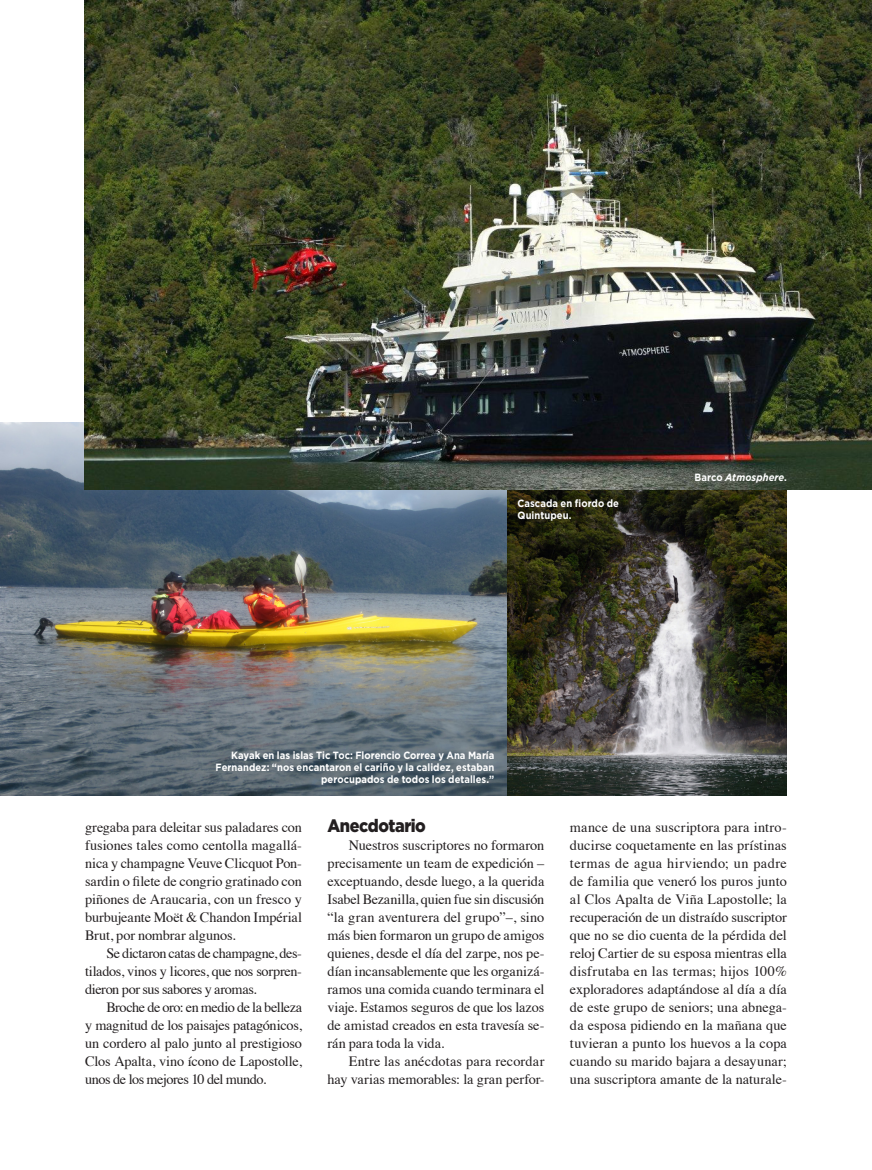
<style>
.page{position:relative;width:872px;height:1170px;background:#fff}
.page>*{position:absolute;margin:0;border:0;box-sizing:border-box;transform-origin:0 0}
.TEXTO{font:900 18px "Gotham";letter-spacing:-.025em;color:#231f20;scale:.9 1}
.TEXTO-2{font:14.25px/18px "Times";letter-spacing:-.005em;color:#231f20;text-align:justify}
.TEXTO-3{font:700 10.5px/12px "Gotham";letter-spacing:.005em;color:#fff;text-align:right;scale:.9 1}
.TEXTO-4{font:italic 700 10.5px "Gotham";letter-spacing:.005em;color:#fff;scale:.9 1}
.s1{font-style:normal}
</style>
<div class="page">
<img style="left:506px;top:490px;width:281px;height:305px">
<img style="left:0;top:422px;width:506px;height:373px">
<img style="left:84px;top:0;width:788px;height:490px">
<p class="TEXTO-3" style="left:517px;top:497px;width:114px;text-align:left">Cascada en fiordo de<br>Quintupeu.</p>
<p class="TEXTO-4" style="left:694px;top:471px;width:104px"><span class="s1">Barco</span> Atmosphere<span class="s1">.</span></p>
<p class="TEXTO-3" style="left:215px;top:749px;width:311px">Kayak en las islas Tic Toc: Florencio Correa y Ana María<br>Fernandez: “nos encantaron el cariño y la calidez, estaban perocupados de todos los detalles.”</p>
<p class="TEXTO-2" style="left:85px;top:817px;width:218px">gregaba para deleitar sus paladares con fusiones tales como centolla magallá&shy;nica y champagne Veuve Clicquot Pon&shy;sardin o filete de congrio gratinado con piñones de Araucaria, con un fresco y burbujeante Moët &amp; Chandon Impérial Brut, por nombrar algunos.</p>
<p class="TEXTO-2" style="left:85px;top:943px;width:218px;text-indent:21px">Se dictaron catas de champagne, des&shy;tilados, vinos y licores, que nos sorpren&shy;dieron por sus sabores y aromas.</p>
<p class="TEXTO-2" style="left:85px;top:997px;width:218px;text-indent:21px">Broche de oro: en medio de la belleza y magnitud de los paisajes patagónicos, un cordero al palo junto al prestigioso Clos Apalta, vino ícono de Lapostolle, unos de los mejores 10 del mundo.</p>
<p class="TEXTO" style="left:327px;top:815px;width:111px">Anecdotario</p>
<p class="TEXTO-2" style="left:327px;top:835px;width:218px;text-indent:21px">Nuestros suscriptores no formaron precisamente un team de expedición – exceptuando, desde luego, a la querida Isabel Bezanilla, quien fue sin discusión “la gran aventurera del grupo”–, sino más bien formaron un grupo de amigos quienes, desde el día del zarpe, nos pe&shy;dían incansablemente que les organizá&shy;ramos una comida cuando terminara el viaje. Estamos seguros de que los lazos de amistad creados en esta travesía se&shy;rán para toda la vida.</p>
<p class="TEXTO-2" style="left:327px;top:1051px;width:218px;text-align:right">Entre las anécdotas para recordar hay varias memorables: la gran perfor-</p>
<p class="TEXTO-2" style="left:570px;top:817px;width:218px">mance de una suscriptora para intro&shy;ducirse coquetamente en las prístinas termas de agua hirviendo; un padre de familia que veneró los puros junto al Clos Apalta de Viña Lapostolle; la recuperación de un distraído suscriptor que no se dio cuenta de la pérdida del reloj Cartier de su esposa mientras ella disfrutaba en las termas; hijos 100% exploradores adaptándose al día a día de este grupo de seniors; una abnega&shy;da esposa pidiendo en la mañana que tuvieran a punto los huevos a la copa cuando su marido bajara a desayunar; una suscriptora amante de la naturale-</p>
</div>
